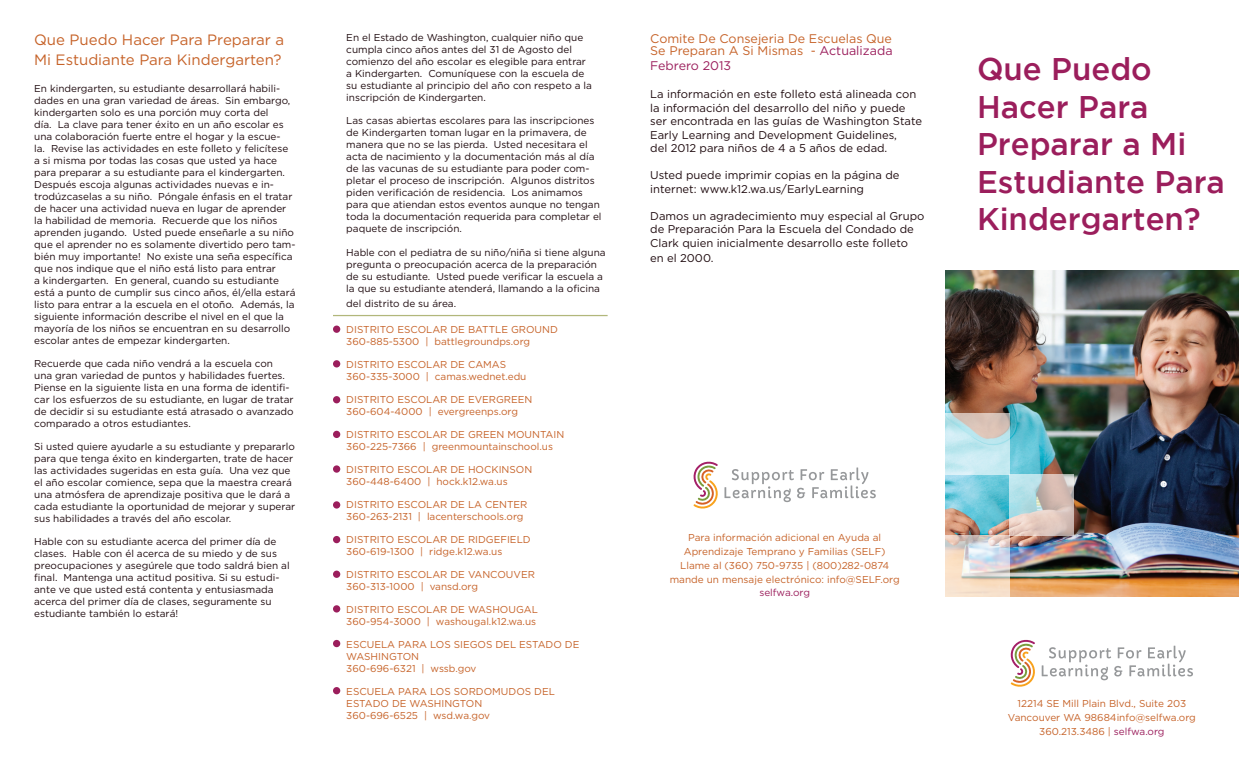
<style>
.page{position:relative;width:1260px;height:765px;background:#fff}
.page>*{position:absolute;margin:0;border:0;box-sizing:border-box;transform-origin:0 0}
.t1{font:500 31.25px/37.5px "Gotham";color:#9b1e5c}
.t2{font:15px/20px "Gotham";color:#c66228}
.t3{font:12.5px/11.9px "Gotham";color:#c66228}
.t4{font:12.5px "Gotham";color:#9b1e5c}
.t5{font:11.25px/13.5px "Gotham";color:#1f0b0f}
.t6{font:10px/12px "Gotham";color:#1f0b0f}
.t7{font:10px/11.9px "Gotham";color:#c66228}
.t8{font:10px "Gotham";color:#9b1e5c}
.s1{color:#9b1e5c}
</style>
<div class="page">
<img style="left:946px;top:271px;width:292px;height:325px">
<svg style="left:946px;top:535px;width:64px;height:61px;background:#e5d9d1"></svg>
<svg style="left:1009px;top:474px;width:64px;height:62px;background:#cdcbc7"></svg>
<svg style="left:946px;top:413px;width:64px;height:61px;background:#c8dee0"></svg>
<div style="left:333px;top:326px;width:7px;height:7px;background:#9b1e5c;border-radius:50%"></div>
<div style="left:333px;top:360px;width:7px;height:8px;background:#9b1e5c;border-radius:50%"></div>
<div style="left:333px;top:396px;width:7px;height:7px;background:#9b1e5c;border-radius:50%"></div>
<div style="left:333px;top:431px;width:7px;height:7px;background:#9b1e5c;border-radius:50%"></div>
<div style="left:333px;top:465px;width:7px;height:8px;background:#9b1e5c;border-radius:50%"></div>
<div style="left:333px;top:501px;width:7px;height:8px;background:#9b1e5c;border-radius:50%"></div>
<div style="left:333px;top:536px;width:7px;height:7px;background:#9b1e5c;border-radius:50%"></div>
<div style="left:333px;top:571px;width:7px;height:7px;background:#9b1e5c;border-radius:50%"></div>
<div style="left:333px;top:605px;width:7px;height:8px;background:#9b1e5c;border-radius:50%"></div>
<div style="left:333px;top:640px;width:7px;height:7px;background:#9b1e5c;border-radius:50%"></div>
<div style="left:333px;top:687px;width:7px;height:7px;background:#9b1e5c;border-radius:50%"></div>
<hr style="left:333px;top:315px;width:275px;height:1px;background:#b2b77b">
<svg style="left:693px;top:461px;width:183px;height:48px"></svg>
<svg style="left:1010px;top:639px;width:183px;height:48px"></svg>
<p class="t2" style="left:34px;top:29px;width:251px">Que Puedo Hacer Para Preparar a<br>Mi Estudiante Para Kindergarten?</p>
<p class="t6" style="left:34px;top:82px;width:263px">En kindergarten, su estudiante desarrollará habili&shy;dades en una gran variedad de áreas. Sin embargo, kindergarten solo es una porción muy corta del<br>día. La clave para tener éxito en un año escolar es una colaboración fuerte entre el hogar y la escue-<br>la. Revise las actividades en este folleto y felicítese a si misma por todas las cosas que usted ya hace para preparar a su estudiante para el kindergarten.<br>Después escoja algunas actividades nuevas e in&shy;trodúzcaselas a su niño. Póngale énfasis en el tratar de hacer una actividad nueva en lugar de aprender la habilidad de memoria. Recuerde que los niños aprenden jugando. Usted puede enseñarle a su niño que el aprender no es solamente divertido pero tam&shy;bién muy importante! No existe una seña específica que nos indique que el niño está listo para entrar<br>a kindergarten. En general, cuando su estudiante está a punto de cumplir sus cinco años, él/ella estará listo para entrar a la escuela en el otoño. Además, la siguiente información describe el nivel en el que la mayoría de los niños se encuentran en su desarrollo escolar antes de empezar kindergarten.</p>
<p class="t6" style="left:34px;top:357px;width:261px">Recuerde que cada niño vendrá a la escuela con una gran variedad de puntos y habilidades fuertes.<br>Piense en la siguiente lista en una forma de identifi&shy;car los esfuerzos de su estudiante, en lugar de tratar de decidir si su estudiante está atrasado o avanzado comparado a otros estudiantes.</p>
<p class="t6" style="left:34px;top:440px;width:263px">Si usted quiere ayudarle a su estudiante y prepararlo para que tenga éxito en kindergarten, trate de hacer las actividades sugeridas en esta guía. Una vez que el año escolar comience, sepa que la maestra creará una atmósfera de aprendizaje positiva que le dará a cada estudiante la oportunidad de mejorar y superar sus habilidades a través del año escolar.</p>
<p class="t6" style="left:34px;top:536px;width:257px">Hable con su estudiante acerca del primer día de clases. Hable con él acerca de su miedo y de sus preocupaciones y asegúrele que todo saldrá bien al final. Mantenga una actitud positiva. Si su estudi&shy;ante ve que usted está contenta y entusiasmada acerca del primer día de clases, seguramente su estudiante también lo estará!</p>
<p class="t6" style="left:346px;top:31px;width:247px">En el Estado de Washington, cualquier niño que cumpla cinco años antes del 31 de Agosto del comienzo del año escolar es elegible para entrar a Kindergarten. Comuníquese con la escuela de su estudiante al principio del año con respeto a la inscripción de Kindergarten.</p>
<p class="t6" style="left:346px;top:115px;width:257px">Las casas abiertas escolares para las inscripciones de Kindergarten toman lugar en la primavera, de manera que no se las pierda. Usted necesitara el acta de nacimiento y la documentación más al día de las vacunas de su estudiante para poder com&shy;pletar el proceso de inscripción. Algunos distritos piden verificación de residencia. Los animamos para que atiendan estos eventos aunque no tengan toda la documentación requerida para completar el paquete de inscripción.</p>
<p class="t6" style="left:346px;top:246px;width:261px">Hable con el pediatra de su niño/niña si tiene alguna pregunta o preocupación acerca de la preparación de su estudiante. Usted puede verificar la escuela a la que su estudiante atenderá, llamando a la oficina</p>
<p class="t6" style="left:346px;top:297px;width:111px">del distrito de su área.</p>
<p class="t7" style="left:346px;top:324px;width:213px">DISTRITO ESCOLAR DE BATTLE GROUND</p>
<p class="t7" style="left:346px;top:336px;width:185px">360-885-5300 | battlegroundps.org</p>
<p class="t7" style="left:346px;top:359px;width:161px">DISTRITO ESCOLAR DE CAMAS</p>
<p class="t7" style="left:346px;top:371px;width:182px">360-335-3000 | camas.wednet.edu</p>
<p class="t7" style="left:346px;top:394px;width:188px">DISTRITO ESCOLAR DE EVERGREEN</p>
<p class="t7" style="left:346px;top:406px;width:173px">360-604-4000 | evergreenps.org</p>
<p class="t7" style="left:346px;top:429px;width:220px">DISTRITO ESCOLAR DE GREEN MOUNTAIN</p>
<p class="t7" style="left:346px;top:441px;width:208px">360-225-7366 | greenmountainschool.us</p>
<p class="t7" style="left:346px;top:464px;width:187px">DISTRITO ESCOLAR DE HOCKINSON</p>
<p class="t7" style="left:346px;top:476px;width:163px">360-448-6400 | hock.k12.wa.us</p>
<p class="t7" style="left:346px;top:499px;width:183px">DISTRITO ESCOLAR DE LA CENTER</p>
<p class="t7" style="left:346px;top:511px;width:179px">360-263-2131 | lacenterschools.org</p>
<p class="t7" style="left:346px;top:534px;width:186px">DISTRITO ESCOLAR DE RIDGEFIELD</p>
<p class="t7" style="left:346px;top:546px;width:158px">360-619-1300 | ridge.k12.wa.us</p>
<p class="t7" style="left:346px;top:569px;width:190px">DISTRITO ESCOLAR DE VANCOUVER</p>
<p class="t7" style="left:346px;top:581px;width:133px">360-313-1000 | vansd.org</p>
<p class="t7" style="left:346px;top:604px;width:193px">DISTRITO ESCOLAR DE WASHOUGAL</p>
<p class="t7" style="left:346px;top:616px;width:191px">360-954-3000 | washougal.k12.wa.us</p>
<p class="t7" style="left:346px;top:639px;width:235px">ESCUELA PARA LOS SIEGOS DEL ESTADO DE<br>WASHINGTON</p>
<p class="t7" style="left:346px;top:663px;width:132px">360-696-6321 | wssb.gov</p>
<p class="t7" style="left:346px;top:686px;width:210px">ESCUELA PARA LOS SORDOMUDOS DEL</p>
<p class="t7" style="left:346px;top:698px;width:138px">ESTADO DE WASHINGTON</p>
<p class="t7" style="left:346px;top:709px;width:145px">360-696-6525 | wsd.wa.gov</p>
<p class="t3" style="left:650px;top:32px;width:244px">Comite De Consejeria De Escuelas Que<br>Se Preparan A Si Mismas - <span class="s1">Actualizada</span></p>
<p class="t4" style="left:650px;top:58px;width:83px">Febrero 2013</p>
<p class="t5" style="left:650px;top:87px;width:273px">La información en este folleto está alineada con la información del desarrollo del niño y puede ser encontrada en las guías de Washington State Early Learning and Development Guidelines,<br>del 2012 para niños de 4 a 5 años de edad.</p>
<p class="t5" style="left:650px;top:168px;width:251px">Usted puede imprimir copias en la página de internet: www.k12.wa.us/EarlyLearning</p>
<p class="t5" style="left:650px;top:209px;width:276px">Damos un agradecimiento muy especial al Grupo de Preparación Para la Escuela del Condado de<br>Clark quien inicialmente desarrollo este folleto</p>
<p class="t5" style="left:650px;top:251px;width:65px">en el 2000.</p>
<p class="t7" style="left:684px;top:531px;width:203px;line-height:13.8px;text-align:center">Para información adicional en Ayuda al<br>Aprendizaje Temprano y Familias (SELF)</p>
<p class="t7" style="left:680px;top:559px;width:211px">Llame al (360) 750-9735 | (800)282-0874</p>
<p class="t7" style="left:670px;top:573px;width:231px">mande un mensaje electrónico: info@SELF.org</p>
<p class="t8" style="left:759px;top:587px;width:52px">selfwa.org</p>
<p class="t1" style="left:977px;top:50px;width:249px">Que Puedo<br>Hacer Para<br>Preparar a Mi<br>Estudiante Para<br>Kindergarten?</p>
<p class="t7" style="left:1018px;top:698px;width:170px">12214 SE Mill Plain Blvd., Suite 203</p>
<p class="t7" style="left:1008px;top:711px;width:189px">Vancouver WA 98684info@selfwa.org</p>
<p class="t7" style="left:1039px;top:725px;width:127px">360.213.3486 | <span class="s1">selfwa.org</span></p>
</div>
